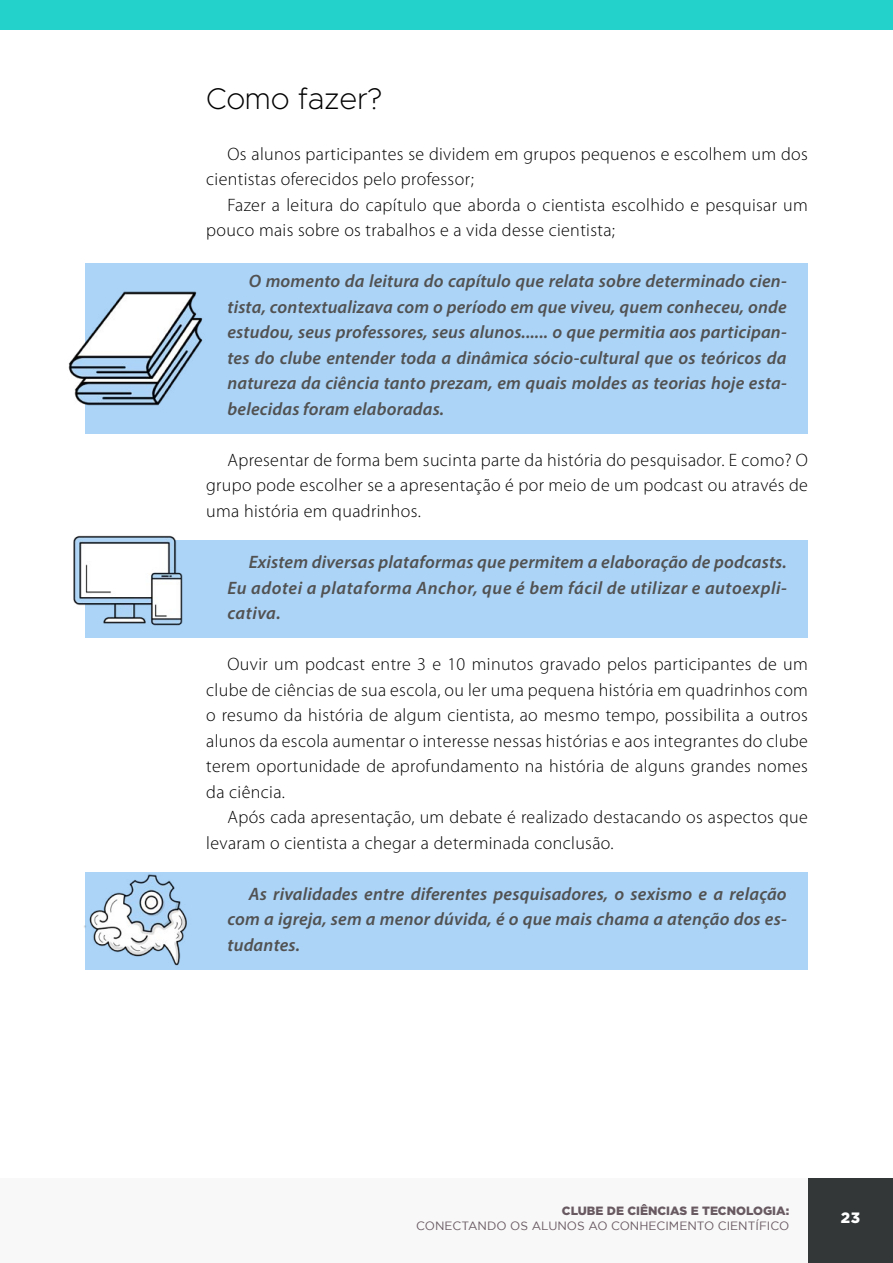
<style>
.page{position:relative;width:893px;height:1263px;background:#fff}
.page>*{position:absolute;margin:0;border:0;box-sizing:border-box;transform-origin:0 0}
.t1{font:200 30px "Metropolis";letter-spacing:-.01em;color:#000}
.t2{font:300 18px/25.5px "Myriad Pro";letter-spacing:.02em;color:#000}
.t3{font:italic 600 18px/25.5px "Myriad Pro";letter-spacing:.01em;color:#515151;text-align:justify}
.t4{font:900 15px "Gotham";color:#fff}
.t5{font:12px "Gotham";color:#695a62}
.t6{font:900 12px "Gotham";color:#695a62}
</style>
<div class="page">
<div style="left:0;top:1178px;width:893px;height:85px;background:#f8f8f8"></div>
<div style="left:808px;top:1178px;width:85px;height:85px;background:#333738"></div>
<div style="left:85px;top:264px;width:723px;height:170px;background:#acd4f7"></div>
<div style="left:85px;top:540px;width:723px;height:98px;background:#acd4f7"></div>
<div style="left:85px;top:872px;width:723px;height:97px;background:#acd4f7"></div>
<img style="left:84px;top:874px;width:142px;height:96px">
<img style="left:73px;top:535px;width:110px;height:91px">
<img style="left:68px;top:291px;width:135px;height:115px">
<div style="left:0;top:0;width:893px;height:30px;background:#23d2cb"></div>
<h1 class="t1" style="left:206px;top:80px;width:178px">Como fazer?</h1>
<p class="t2" style="left:206px;top:141px;width:603px;text-indent:21px">Os alunos participantes se dividem em grupos pequenos e escolhem um dos cientistas oferecidos pelo professor;</p>
<p class="t2" style="left:206px;top:192px;width:603px;text-indent:21px">Fazer a leitura do capítulo que aborda o cientista escolhido e pesquisar um pouco mais sobre os trabalhos e a vida desse cientista;</p>
<p class="t3" style="left:227px;top:268px;width:561px;text-indent:21px">O momento da leitura do capítulo que relata sobre determinado cien&shy;tista, contextualizava com o período em que viveu, quem conheceu, onde estudou, seus professores, seus alunos...... o que permitia aos participan&shy;tes do clube entender toda a dinâmica sócio-cultural que os teóricos da natureza da ciência tanto prezam, em quais moldes as teorias hoje esta&shy;belecidas foram elaboradas.</p>
<p class="t2" style="left:206px;top:447px;width:603px;text-align:justify;text-indent:21px">Apresentar de forma bem sucinta parte da história do pesquisador. E como? O grupo pode escolher se a apresentação é por meio de um podcast ou através de uma história em quadrinhos.</p>
<p class="t3" style="left:227px;top:549px;width:561px;text-indent:21px">Existem diversas plataformas que permitem a elaboração de podcasts.<br>Eu adotei a plataforma Anchor, que é bem fácil de utilizar e autoexpli&shy;cativa.</p>
<p class="t2" style="left:206px;top:651px;width:603px;text-align:justify;text-indent:21px">Ouvir um podcast entre 3 e 10 minutos gravado pelos participantes de um clube de ciências de sua escola, ou ler uma pequena história em quadrinhos com o resumo da história de algum cientista, ao mesmo tempo, possibilita a outros alunos da escola aumentar o interesse nessas histórias e aos integrantes do clube terem oportunidade de aprofundamento na história de alguns grandes nomes da ciência.</p>
<p class="t2" style="left:206px;top:805px;width:603px;text-indent:21px">Após cada apresentação, um debate é realizado destacando os aspectos que levaram o cientista a chegar a determinada conclusão.</p>
<p class="t3" style="left:227px;top:880px;width:561px;text-indent:21px">As rivalidades entre diferentes pesquisadores, o sexismo e a relação com a igreja, sem a menor dúvida, é o que mais chama a atenção dos es&shy;tudantes.</p>
<p class="t6" style="left:562px;top:1204px;width:229px">CLUBE DE CIÊNCIAS E TECNOLOGIA:</p>
<p class="t5" style="left:416px;top:1219px;width:374px">CONECTANDO OS ALUNOS AO CONHECIMENTO CIENTÍFICO</p>
<p class="t4" style="left:841px;top:1209px;width:21px">23</p>
</div>
